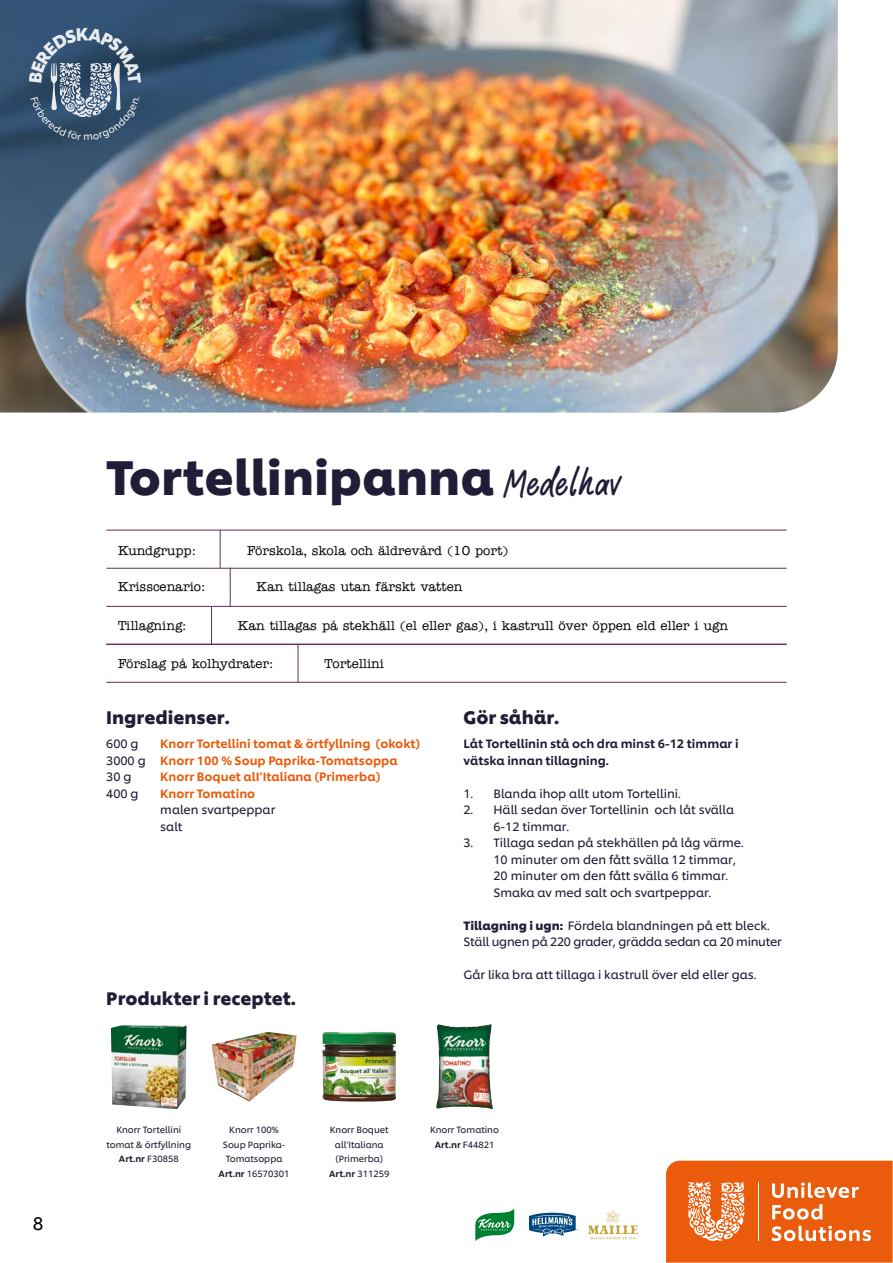
<style>
.page{position:relative;width:893px;height:1263px;background:#fff}
.page>*{position:absolute;margin:0;border:0;box-sizing:border-box;transform-origin:0 0}
.t1{font:700 48px "Unilever Shilling";color:#221d37}
.t2{font:700 18px "Unilever Shilling";color:#221d37}
.t3{font:18px "Unilever Shilling";color:#000}
.t4{font:500 13.05px "American Typewriter ITC Pro";color:#000}
.t5{font:12px/16.5px "Unilever Shilling";color:#221d37}
.t6{font:500 12px/16.5px "Unilever Shilling";color:#ea5b0b}
.t7{font:12px/16.5px "Unilever Shilling";letter-spacing:-.02em;color:#221d37}
.t8{font:500 12px/16.5px "Unilever Shilling";color:#221d37}
.t9{font:9px/14.4px "Unilever Shilling";color:#221d37;text-align:center}
.s1{font-family:"Chefs Hand";font-weight:400}
.s2{font-weight:400;color:#221d37}
.s3{font-weight:700}
.s4{font-weight:500}
</style>
<div class="page">
<img style="left:0;top:0;width:838px;height:412px">
<img style="left:436px;top:1024px;width:57px;height:85px">
<img style="left:322px;top:1032px;width:74px;height:69px">
<img style="left:111px;top:1024px;width:76px;height:85px">
<img style="left:212px;top:1032px;width:85px;height:70px">
<svg style="left:666px;top:1161px;width:227px;height:102px;background:#ec702b"></svg>
<svg style="left:529px;top:1212px;width:49px;height:25px"></svg>
<svg style="left:475px;top:1209px;width:39px;height:32px"></svg>
<svg style="left:588px;top:1210px;width:50px;height:29px"></svg>
<hr style="left:106px;top:530px;width:681px;height:1px;background:#642e57">
<hr style="left:106px;top:568px;width:681px;height:1px;background:#642e57">
<hr style="left:106px;top:606px;width:681px;height:1px;background:#642e57">
<hr style="left:106px;top:644px;width:681px;height:1px;background:#642e57">
<hr style="left:220px;top:530px;width:1px;height:38px;background:#642e57">
<hr style="left:211px;top:606px;width:1px;height:38px;background:#642e57">
<hr style="left:298px;top:644px;width:1px;height:38px;background:#642e57">
<hr style="left:230px;top:568px;width:1px;height:38px;background:#642e57">
<hr style="left:106px;top:682px;width:681px;height:1px;background:#642e57">
<svg style="left:29px;top:28px;width:112px;height:112px;background:#445e79"></svg>
<h2 class="t3" style="left:33px;top:1210px;width:12px">8</h2>
<h1 class="t1" style="left:106px;top:440px;width:516px">Tortellinipanna <span class="s1">Medelhav</span></h1>
<p class="t4" style="left:118px;top:542px;width:79px">Kundgrupp:</p>
<p class="t4" style="left:247px;top:542px;width:263px">Förskola, skola och äldrevård (10 port)</p>
<p class="t4" style="left:118px;top:578px;width:89px">Krisscenario:</p>
<p class="t4" style="left:257px;top:578px;width:207px">Kan tillagas utan färskt vatten</p>
<p class="t4" style="left:118px;top:617px;width:70px">Tillagning:</p>
<p class="t4" style="left:238px;top:617px;width:492px">Kan tillagas på stekhäll (el eller gas), i kastrull över öppen eld eller i ugn</p>
<p class="t4" style="left:118px;top:655px;width:157px">Förslag på kolhydrater:</p>
<p class="t4" style="left:324px;top:655px;width:61px">Tortellini</p>
<h2 class="t2" style="left:106px;top:703px;width:125px">Ingredienser.</h2>
<p class="t5" style="left:106px;top:734px;width:34px">600 g</p>
<p class="t6" style="left:106px;top:734px;width:316px;text-indent:54px">Knorr Tortellini tomat &amp; örtfyllning (okokt)<br><span class="s2">3000 g</span> Knorr 100 % Soup Paprika-Tomatsoppa<br><span class="s2">30 g</span></p>
<p class="t6" style="left:160px;top:767px;width:222px">Knorr Boquet alI’Italiana (Primerba)</p>
<p class="t5" style="left:106px;top:784px;width:34px">400 g</p>
<p class="t6" style="left:160px;top:784px;width:96px">Knorr Tomatino</p>
<p class="t5" style="left:160px;top:800px;width:116px">malen svartpeppar salt</p>
<h2 class="t2" style="left:106px;top:984px;width:191px">Produkter i receptet.</h2>
<h2 class="t2" style="left:463px;top:703px;width:97px">Gör såhär.</h2>
<p class="t8" style="left:463px;top:734px;width:277px">Låt Tortellinin stå och dra minst 6-12 timmar i vätska innan tillagning.</p>
<p class="t5" style="left:463px;top:784px;width:219px">1. Blanda ihop allt utom Tortellini.</p>
<p class="t5" style="left:493px;top:800px;width:242px;text-indent:-30px">2. Häll sedan över Tortellinin och låt svälla<br>6-12 timmar.</p>
<p class="t5" style="left:493px;top:833px;width:252px;text-indent:-30px">3. Tillaga sedan på stekhällen på låg värme.<br>10 minuter om den fått svälla 12 timmar, 20 minuter om den fått svälla 6 timmar.<br>Smaka av med salt och svartpeppar.</p>
<p class="t7" style="left:463px;top:916px;width:320px"><span class="s3">Tillagning i ugn:</span> Fördela blandningen på ett bleck.<br>Ställ ugnen på 220 grader, grädda sedan ca 20 minuter</p>
<p class="t5" style="left:463px;top:965px;width:295px">Går lika bra att tillaga i kastrull över eld eller gas.</p>
<p class="t9" style="left:107px;top:1122px;width:86px">Knorr Tortellini tomat &amp; örtfyllning<br><span class="s4">Art.nr</span> F30858</p>
<p class="t9" style="left:219px;top:1122px;width:72px">Knorr 100%<br>Soup Paprika-<br>Tomatsoppa<br><span class="s4">Art.nr</span> 16570301</p>
<p class="t9" style="left:329px;top:1122px;width:62px">Knorr Boquet all’Italiana (Primerba)<br><span class="s4">Art.nr</span> 311259</p>
<p class="t9" style="left:430px;top:1122px;width:70px">Knorr Tomatino<br><span class="s4">Art.nr</span> F44821</p>
</div>
